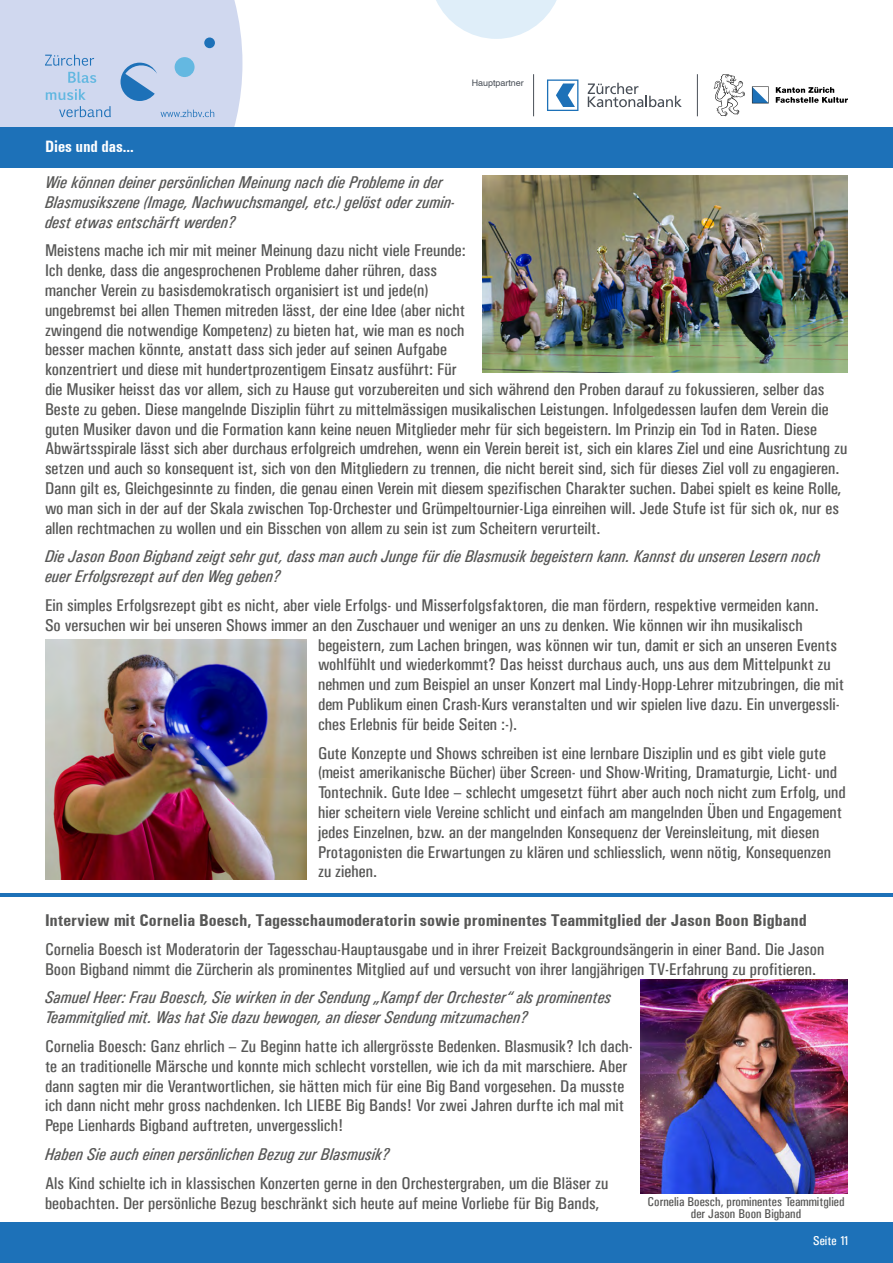
<style>
.page{position:relative;width:893px;height:1263px;background:#fff}
.page>*{position:absolute;margin:0;border:0;box-sizing:border-box;transform-origin:0 0}
.t1{font:17.1px/19.8px "Univers Condensed";color:#575756;scale:1.05 1}
.t2{font:italic 17.1px/19.8px "Univers Condensed";color:#575756;scale:1.05 1}
.t3{font:700 condensed 17.1px "Univers";color:#575756;scale:1.05 1}
.t4{font:700 condensed 16.5px "Univers";color:#fff}
.t5{font:12.9px/12px "Univers Condensed";color:#575756;text-align:center;scale:1.05 1}
.t6{font:12.9px "Univers Condensed";color:#fff;scale:1.05 1}
.t7{font:9px "Helvetica";color:#4a5058}
</style>
<div class="page">
<svg style="left:436px;top:0;width:121px;height:39px"></svg>
<div style="left:0;top:1223px;width:893px;height:40px;background:#1d71b8"></div>
<div style="left:0;top:128px;width:893px;height:40px;background:#1d71b8"></div>
<svg style="left:0;top:0;width:242px;height:128px;background:#c6d3ec"></svg>
<hr style="left:533px;top:74px;width:1px;height:42px;background:#4a5058">
<hr style="left:697px;top:74px;width:1px;height:42px;background:#4a5058">
<svg style="left:547px;top:79px;width:31px;height:32px"></svg>
<svg style="left:588px;top:83px;width:94px;height:24px"></svg>
<svg style="left:776px;top:87px;width:72px;height:16px"></svg>
<svg style="left:714px;top:74px;width:31px;height:42px"></svg>
<svg style="left:752px;top:87px;width:17px;height:16px"></svg>
<img style="left:482px;top:176px;width:366px;height:196px">
<img style="left:45px;top:640px;width:261px;height:239px">
<img style="left:640px;top:979px;width:208px;height:215px">
<hr style="left:0;top:894px;width:893px;height:3px;background:#1d71b8">
<p class="t7" style="left:472px;top:77px;width:54px">Hauptpartner</p>
<p class="t4" style="left:45px;top:137px;width:90px">Dies und das...</p>
<p class="t2" style="left:45px;top:172px;width:392px">Wie können deiner persönlichen Meinung nach die Probleme in der<br>Blasmusikszene (Image, Nachwuchsmangel, etc.) gelöst oder zumin&shy;dest etwas entschärft werden?</p>
<p class="t1" style="left:45px;top:241px;width:766px">Meistens mache ich mir mit meiner Meinung dazu nicht viele Freunde:<br>Ich denke, dass die angesprochenen Probleme daher rühren, dass<br>mancher Verein zu basisdemokratisch organisiert ist und jede(n)<br>ungebremst bei allen Themen mitreden lässt, der eine Idee (aber nicht<br>zwingend die notwendige Kompetenz) zu bieten hat, wie man es noch<br>besser machen könnte, anstatt dass sich jeder auf seinen Aufgabe<br>konzentriert und diese mit hundertprozentigem Einsatz ausführt: Für<br>die Musiker heisst das vor allem, sich zu Hause gut vorzubereiten und sich während den Proben darauf zu fokussieren, selber das Beste zu geben. Diese mangelnde Disziplin führt zu mittelmässigen musikalischen Leistungen. Infolgedessen laufen dem Verein die guten Musiker davon und die Formation kann keine neuen Mitglieder mehr für sich begeistern. Im Prinzip ein Tod in Raten. Diese Abwärtsspirale lässt sich aber durchaus erfolgreich umdrehen, wenn ein Verein bereit ist, sich ein klares Ziel und eine Ausrichtung zu setzen und auch so konsequent ist, sich von den Mitgliedern zu trennen, die nicht bereit sind, sich für dieses Ziel voll zu engagieren.<br>Dann gilt es, Gleichgesinnte zu finden, die genau einen Verein mit diesem spezifischen Charakter suchen. Dabei spielt es keine Rolle, wo man sich in der auf der Skala zwischen Top-Orchester und Grümpeltournier-Liga einreihen will. Jede Stufe ist für sich ok, nur es allen rechtmachen zu wollen und ein Bisschen von allem zu sein ist zum Scheitern verurteilt.</p>
<p class="t2" style="left:45px;top:547px;width:740px">Die Jason Boon Bigband zeigt sehr gut, dass man auch Junge für die Blasmusik begeistern kann. Kannst du unseren Lesern noch euer Erfolgsrezept auf den Weg geben?</p>
<p class="t1" style="left:45px;top:595px;width:738px">Ein simples Erfolgsrezept gibt es nicht, aber viele Erfolgs- und Misserfolgsfaktoren, die man fördern, respektive vermeiden kann.</p>
<p class="t1" style="left:45px;top:615px;width:723px">So versuchen wir bei unseren Shows immer an den Zuschauer und weniger an uns zu denken. Wie können wir ihn musikalisch</p>
<p class="t1" style="left:318px;top:635px;width:496px">begeistern, zum Lachen bringen, was können wir tun, damit er sich an unseren Events</p>
<p class="t1" style="left:318px;top:655px;width:490px">wohlfühlt und wiederkommt? Das heisst durchaus auch, uns aus dem Mittelpunkt zu</p>
<p class="t1" style="left:318px;top:674px;width:503px">nehmen und zum Beispiel an unser Konzert mal Lindy-Hopp-Lehrer mitzubringen, die mit</p>
<p class="t1" style="left:318px;top:694px;width:498px">dem Publikum einen Crash-Kurs veranstalten und wir spielen live dazu. Ein unvergessli-</p>
<p class="t1" style="left:318px;top:714px;width:191px">ches Erlebnis für beide Seiten :-).</p>
<p class="t1" style="left:318px;top:743px;width:504px">Gute Konzepte und Shows schreiben ist eine lernbare Disziplin und es gibt viele gute (meist amerikanische Bücher) über Screen- und Show-Writing, Dramaturgie, Licht- und Tontechnik. Gute Idee – schlecht umgesetzt führt aber auch noch nicht zum Erfolg, und hier scheitern viele Vereine schlicht und einfach am mangelnden Üben und Engagement jedes Einzelnen, bzw. an der mangelnden Konsequenz der Vereinsleitung, mit diesen Protagonisten die Erwartungen zu klären und schliesslich, wenn nötig, Konsequenzen zu ziehen.</p>
<p class="t3" style="left:45px;top:910px;width:727px">Interview mit Cornelia Boesch, Tagesschaumoderatorin sowie prominentes Teammitglied der Jason Boon Bigband</p>
<p class="t1" style="left:45px;top:939px;width:744px">Cornelia Boesch ist Moderatorin der Tagesschau-Hauptausgabe und in ihrer Freizeit Backgroundsängerin in einer Band. Die Jason<br>Boon Bigband nimmt die Zürcherin als prominentes Mitglied auf und versucht von ihrer langjährigen TV-Erfahrung zu profitieren.</p>
<p class="t2" style="left:45px;top:988px;width:541px">Samuel Heer: Frau Boesch, Sie wirken in der Sendung „Kampf der Orchester“ als prominentes<br>Teammitglied mit. Was hat Sie dazu bewogen, an dieser Sendung mitzumachen?</p>
<p class="t1" style="left:45px;top:1036px;width:561px">Cornelia Boesch: Ganz ehrlich – Zu Beginn hatte ich allergrösste Bedenken. Blasmusik? Ich dach&shy;te an traditionelle Märsche und konnte mich schlecht vorstellen, wie ich da mit marschiere. Aber dann sagten mir die Verantwortlichen, sie hätten mich für eine Big Band vorgesehen. Da musste ich dann nicht mehr gross nachdenken. Ich LIEBE Big Bands! Vor zwei Jahren durfte ich mal mit Pepe Lienhards Bigband auftreten, unvergesslich!</p>
<p class="t2" style="left:45px;top:1144px;width:330px">Haben Sie auch einen persönlichen Bezug zur Blasmusik?</p>
<p class="t1" style="left:45px;top:1173px;width:538px">Als Kind schielte ich in klassischen Konzerten gerne in den Orchestergraben, um die Bläser zu beobachten. Der persönliche Bezug beschränkt sich heute auf meine Vorliebe für Big Bands,</p>
<p class="t5" style="left:647px;top:1196px;width:189px">Cornelia Boesch, prominentes Teammitglied der Jason Boon Bigband</p>
<p class="t6" style="left:813px;top:1233px;width:36px">Seite 11</p>
</div>
